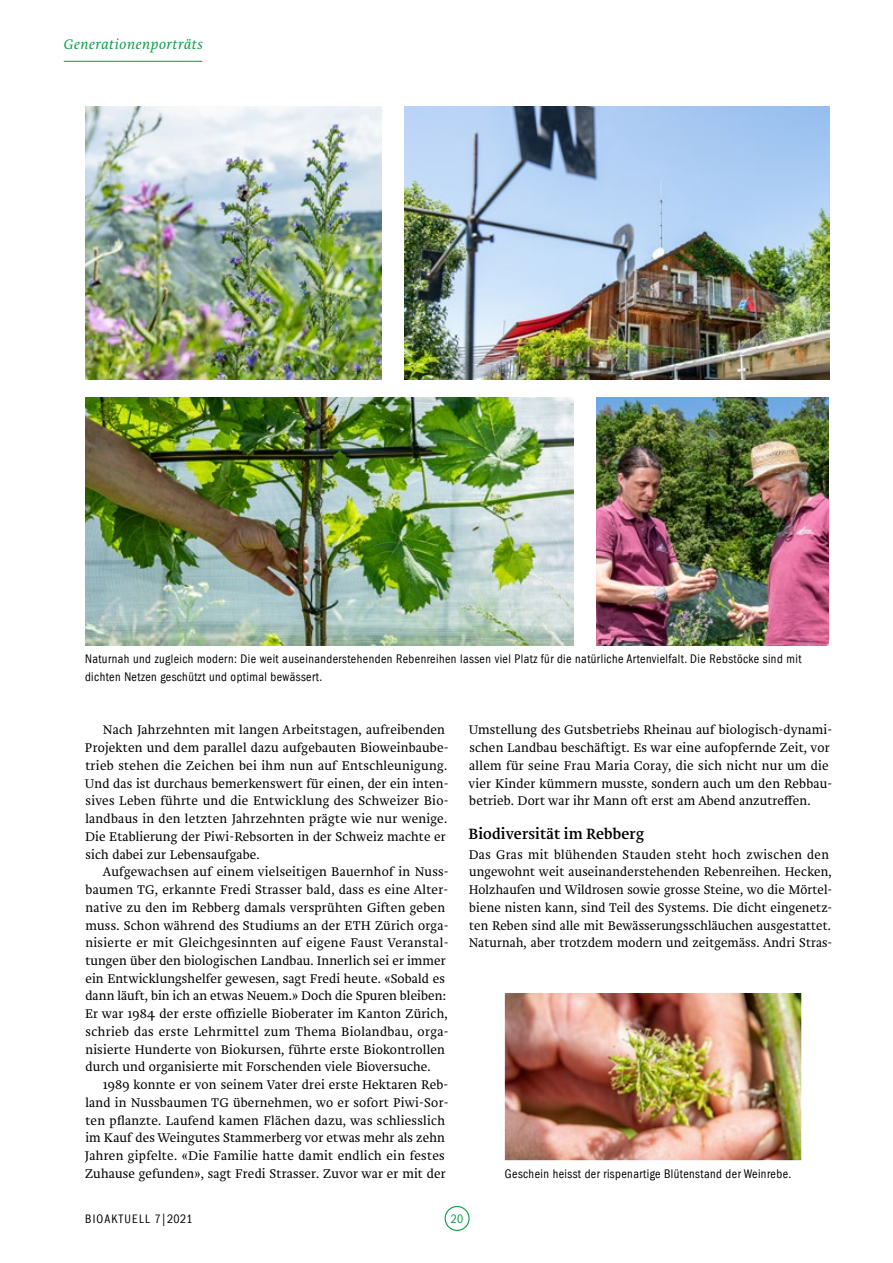
<style>
.page{position:relative;width:893px;height:1263px;background:#fff}
.page>*{position:absolute;margin:0;border:0;box-sizing:border-box;transform-origin:0 0}
.t1{font:15.45px "Brioni Pro";letter-spacing:.01em;color:#000}
.t2{font:italic 300 14.25px "Brioni Pro";letter-spacing:.04em;color:#069d45}
.t3{font:300 13.2px/17.7px "Brioni Pro";letter-spacing:.015em;color:#000}
.t4{font:condensed 12.9px/17.7px "Franklin Gothic LT Com";letter-spacing:.035em;color:#000;scale:.95 1}
.t5{font:condensed 12.6px "Franklin Gothic LT Com";letter-spacing:.11em;color:#000;scale:.95 1}
.t6{font:condensed 12.6px "Franklin Gothic LT Com";color:#069d45;scale:.95 1}
</style>
<div class="page">
<div style="left:445px;top:1206px;width:25px;height:25px;border:1px solid #069d45;border-radius:50%"></div>
<img style="left:405px;top:106px;width:424px;height:274px">
<img style="left:505px;top:993px;width:296px;height:167px">
<img style="left:85px;top:106px;width:296px;height:274px">
<img style="left:85px;top:397px;width:488px;height:249px">
<img style="left:596px;top:397px;width:233px;height:249px">
<hr style="left:64px;top:61px;width:138px;height:1px;background:#069d45">
<p class="t2" style="left:64px;top:34px;width:141px">Generationenporträts</p>
<p class="t4" style="left:85px;top:650px;width:756px">Naturnah und zugleich modern: Die weit auseinanderstehenden Rebenreihen lassen viel Platz für die natürliche Artenvielfalt. Die Rebstöcke sind mit dichten Netzen geschützt und optimal bewässert.</p>
<p class="t3" style="left:85px;top:721px;width:365px;text-indent:18px">Nach Jahrzehnten mit langen Arbeitstagen, aufreibenden Projekten und dem parallel dazu aufgebauten Bioweinbaube&shy;trieb stehen die Zeichen bei ihm nun auf Entschleunigung.<br>Und das ist durchaus bemerkenswert für einen, der ein inten&shy;sives Leben führte und die Entwicklung des Schweizer Bio&shy;landbaus in den letzten Jahrzehnten prägte wie nur wenige.<br>Die Etablierung der Piwi-Rebsorten in der Schweiz machte er sich dabei zur Lebensaufgabe.</p>
<p class="t3" style="left:85px;top:863px;width:365px;text-indent:18px">Aufgewachsen auf einem vielseitigen Bauernhof in Nuss&shy;baumen TG, erkannte Fredi Strasser bald, dass es eine Alter&shy;native zu den im Rebberg damals versprühten Giften geben muss. Schon während des Studiums an der ETH Zürich orga&shy;nisierte er mit Gleichgesinnten auf eigene Faust Veranstal&shy;tungen über den biologischen Landbau. Innerlich sei er immer ein Entwicklungshelfer gewesen, sagt Fredi heute. «Sobald es dann läuft, bin ich an etwas Neuem.» Doch die Spuren bleiben:<br>Er war 1984 der erste offizielle Bioberater im Kanton Zürich, schrieb das erste Lehrmittel zum Thema Biolandbau, orga&shy;nisierte Hunderte von Biokursen, führte erste Biokontrollen durch und organisierte mit Forschenden viele Bioversuche.</p>
<p class="t3" style="left:85px;top:1076px;width:365px;text-indent:18px">1989 konnte er von seinem Vater drei erste Hektaren Reb&shy;land in Nussbaumen TG übernehmen, wo er sofort Piwi-Sor&shy;ten pflanzte. Laufend kamen Flächen dazu, was schliesslich im Kauf des Weingutes Stammerberg vor etwas mehr als zehn Jahren gipfelte. «Die Familie hatte damit endlich ein festes Zuhause gefunden», sagt Fredi Strasser. Zuvor war er mit der</p>
<p class="t3" style="left:469px;top:721px;width:365px">Umstellung des Gutsbetriebs Rheinau auf biologisch-dynami&shy;schen Landbau beschäftigt. Es war eine aufopfernde Zeit, vor allem für seine Frau Maria Coray, die sich nicht nur um die vier Kinder kümmern musste, sondern auch um den Rebbau&shy;betrieb. Dort war ihr Mann oft erst am Abend anzutreffen.</p>
<p class="t1" style="left:469px;top:823px;width:177px">Biodiversität im Rebberg</p>
<p class="t3" style="left:469px;top:845px;width:365px">Das Gras mit blühenden Stauden steht hoch zwischen den ungewohnt weit auseinanderstehenden Rebenreihen. Hecken, Holzhaufen und Wildrosen sowie grosse Steine, wo die Mörtel&shy;biene nisten kann, sind Teil des Systems. Die dicht eingenetz&shy;ten Reben sind alle mit Bewässerungsschläuchen ausgestattet.<br>Naturnah, aber trotzdem modern und zeitgemäss. Andri Stras-</p>
<p class="t4" style="left:505px;top:1165px;width:303px">Geschein heisst der rispenartige Blütenstand der Weinrebe.</p>
<p class="t5" style="left:85px;top:1212px;width:115px">BIOAKTUELL 7|2021</p>
<p class="t6" style="left:451px;top:1211px;width:15px">20</p>
</div>
